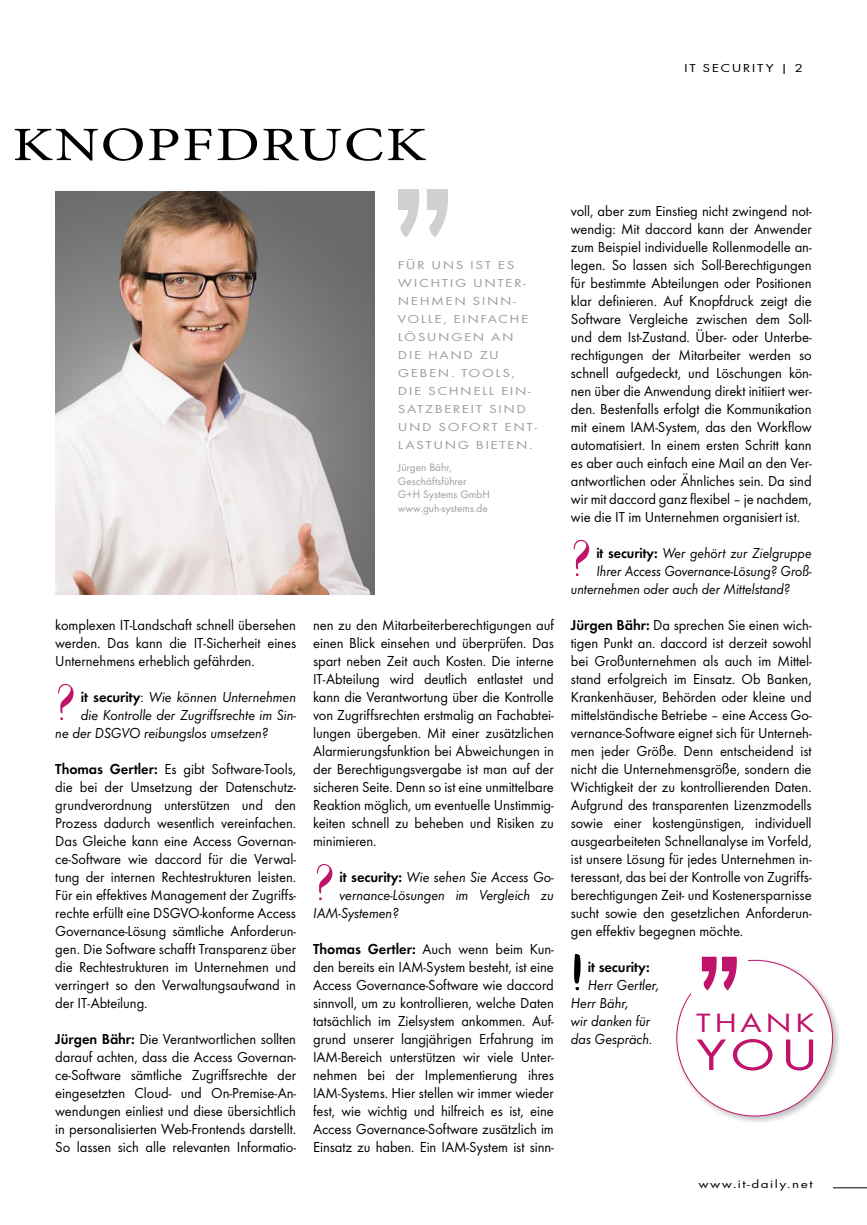
<style>
.page{position:relative;width:867px;height:1225px;background:#fff}
.page>*{position:absolute;margin:0;border:0;box-sizing:border-box;transform-origin:0 0}
.t1{font:54.45px "Happy Camper Regular";color:#c0136b}
.t2{font:54.45px "Happy Camper Regular";color:#000}
.t3{font:48px "Minion Pro";letter-spacing:.025em;color:#000;scale:1.25 1}
.t4{font:45.6px "Futura T";color:#c0136b;scale:1.25 1}
.t5{font:27.45px "Futura T";letter-spacing:.1em;color:#c0136b;scale:1.25 1}
.t6{font:15px/18px "Futura T";letter-spacing:-.005em;color:#000;text-align:justify}
.t7{font:italic 15px/18px "Futura T";letter-spacing:-.005em;color:#000}
.t8{font:italic 15px "Futura T";letter-spacing:-.005em;color:#000;scale:.94 1}
.t9{font:600 15px "Futura T";letter-spacing:-.005em;color:#000}
.t10{font:12px/18px "Futura T";letter-spacing:.1em;color:#9d9d9c;scale:1.25 1}
.t11{font:12px "Futura T";letter-spacing:.1em;color:#000;scale:1.25 1}
.t12{font:11.25px/13.5px "Futura T";color:#9d9d9c}
.s1{font-weight:600;font-style:normal}
.s2{font-style:normal}
.s3{font-weight:600}
</style>
<div class="page">
<hr style="left:832px;top:1187px;width:34px;height:1px;background:#000">
<img style="left:55px;top:192px;width:319px;height:402px">
<svg style="left:427px;top:189px;width:21px;height:48px"></svg>
<svg style="left:398px;top:189px;width:21px;height:48px"></svg>
<div style="left:673px;top:957px;width:167px;height:167px;background:#000;opacity:.25"></div>
<div style="left:676px;top:960px;width:156px;height:156px;background:#fff;border-radius:50%"></div>
<div style="left:690px;top:944px;width:57px;height:61px;background:#fff"></div>
<svg style="left:701px;top:956px;width:35px;height:34px"></svg>
<p class="t11" style="left:683px;top:61px;width:97px">IT SECURITY | 2</p>
<h2 class="t3" style="left:12px;top:113px;width:332px">KNOPFDRUCK</h2>
<p class="t6" style="left:55px;top:616px;width:242px">komplexen IT-Landschaft schnell übersehen werden. Das kann die IT-Sicherheit eines Unternehmens erheblich gefährden.</p>
<p class="t7" style="left:81px;top:688px;width:217px"><span class="s1">it security</span><span class="s2">:</span> Wie können Unternehmen</p>
<p class="t7" style="left:81px;top:706px;width:217px">die Kontrolle der Zugriffsrechte im Sin-</p>
<p class="t7" style="left:55px;top:724px;width:214px">ne der DSGVO reibungslos umsetzen?</p>
<p class="t6" style="left:55px;top:760px;width:242px"><span class="s3">Thomas Gertler:</span> Es gibt Software-Tools, die bei der Umsetzung der Datenschutz&shy;grundverordnung unterstützen und den Prozess dadurch wesentlich vereinfachen.<br>Das Gleiche kann eine Access Governan&shy;ce-Software wie daccord für die Verwal&shy;tung der internen Rechtestrukturen leisten.<br>Für ein effektives Management der Zugriffs&shy;rechte erfüllt eine DSGVO-konforme Access Governance-Lösung sämtliche Anforderun&shy;gen. Die Software schafft Transparenz über die Rechtestrukturen im Unternehmen und verringert so den Verwaltungsaufwand in der IT-Abteilung.</p>
<p class="t6" style="left:55px;top:1030px;width:242px"><span class="s3">Jürgen Bähr:</span> Die Verantwortlichen sollten darauf achten, dass die Access Governan&shy;ce-Software sämtliche Zugriffsrechte der eingesetzten Cloud- und On-Premise-An&shy;wendungen einliest und diese übersichtlich in personalisierten Web-Frontends darstellt.<br>So lassen sich alle relevanten Informatio-</p>
<h1 class="t1" style="left:55px;top:673px;width:23px">?</h1>
<p class="t10" style="left:398px;top:256px;width:113px">FÜR UNS IST ES<br>WICHTIG UNTER-<br>NEHMEN SINN-<br>VOLLE, EINFACHE<br>LÖSUNGEN AN<br>DIE HAND ZU<br>GEBEN. TOOLS,<br>DIE SCHNELL EIN-<br>SATZBEREIT SIND<br>UND SOFORT ENT-<br>LASTUNG BIETEN.</p>
<p class="t12" style="left:398px;top:461px;width:93px">Jürgen Bähr,<br>Geschäftsführer<br>G+H Systems GmbH www.guh-systems.de</p>
<p class="t6" style="left:313px;top:616px;width:242px">nen zu den Mitarbeiterberechtigungen auf einen Blick einsehen und überprüfen. Das spart neben Zeit auch Kosten. Die interne IT-Abteilung wird deutlich entlastet und kann die Verantwortung über die Kontrolle von Zugriffsrechten erstmalig an Fachabtei&shy;lungen übergeben. Mit einer zusätzlichen Alarmierungsfunktion bei Abweichungen in der Berechtigungsvergabe ist man auf der sicheren Seite. Denn so ist eine unmittelbare Reaktion möglich, um eventuelle Unstimmig&shy;keiten schnell zu beheben und Risiken zu minimieren.</p>
<p class="t7" style="left:339px;top:868px;width:216px"><span class="s1">it security:</span> Wie sehen Sie Access Go-</p>
<p class="t7" style="left:339px;top:886px;width:216px">vernance-Lösungen im Vergleich zu</p>
<p class="t7" style="left:313px;top:904px;width:87px">IAM-Systemen?</p>
<p class="t6" style="left:313px;top:940px;width:242px"><span class="s3">Thomas Gertler:</span> Auch wenn beim Kun&shy;den bereits ein IAM-System besteht, ist eine Access Governance-Software wie daccord sinnvoll, um zu kontrollieren, welche Daten tatsächlich im Zielsystem ankommen. Auf&shy;grund unserer langjährigen Erfahrung im IAM-Bereich unterstützen wir viele Unter&shy;nehmen bei der Implementierung ihres IAM-Systems. Hier stellen wir immer wieder fest, wie wichtig und hilfreich es ist, eine Access Governance-Software zusätzlich im Einsatz zu haben. Ein IAM-System ist sinn-</p>
<h1 class="t1" style="left:314px;top:853px;width:23px">?</h1>
<p class="t6" style="left:570px;top:202px;width:242px">voll, aber zum Einstieg nicht zwingend not&shy;wendig: Mit daccord kann der Anwender zum Beispiel individuelle Rollenmodelle an&shy;legen. So lassen sich Soll-Berechtigungen für bestimmte Abteilungen oder Positionen klar definieren. Auf Knopfdruck zeigt die Software Vergleiche zwischen dem Soll&shy;und dem Ist-Zustand. Über- oder Unterbe&shy;rechtigungen der Mitarbeiter werden so schnell aufgedeckt, und Löschungen kön&shy;nen über die Anwendung direkt initiiert wer&shy;den. Bestenfalls erfolgt die Kommunikation mit einem IAM-System, das den Workflow automatisiert. In einem ersten Schritt kann es aber auch einfach eine Mail an den Ver&shy;antwortlichen oder Ähnliches sein. Da sind wir mit daccord ganz flexibel – je nachdem, wie die IT im Unternehmen organisiert ist.</p>
<p class="t8" style="left:596px;top:544px;width:230px"><span class="s1">it security:</span> Wer gehört zur Zielgruppe</p>
<p class="t8" style="left:596px;top:562px;width:230px">Ihrer Access Governance-Lösung? Groß-</p>
<p class="t8" style="left:570px;top:580px;width:235px">unternehmen oder auch der Mittelstand?</p>
<p class="t6" style="left:570px;top:616px;width:242px"><span class="s3">Jürgen Bähr:</span> Da sprechen Sie einen wich&shy;tigen Punkt an. daccord ist derzeit sowohl bei Großunternehmen als auch im Mittel&shy;stand erfolgreich im Einsatz. Ob Banken, Krankenhäuser, Behörden oder kleine und mittelständische Betriebe – eine Access Go&shy;vernance-Software eignet sich für Unterneh&shy;men jeder Größe. Denn entscheidend ist nicht die Unternehmensgröße, sondern die Wichtigkeit der zu kontrollierenden Daten.<br>Aufgrund des transparenten Lizenzmodells sowie einer kostengünstigen, individuell ausgearbeiteten Schnellanalyse im Vorfeld, ist unsere Lösung für jedes Unternehmen in&shy;teressant, das bei der Kontrolle von Zugriffs&shy;berechtigungen Zeit- und Kostenersparnisse sucht sowie den gesetzlichen Anforderun&shy;gen effektiv begegnen möchte.</p>
<p class="t9" style="left:587px;top:958px;width:63px">it security:</p>
<p class="t7" style="left:570px;top:976px;width:90px;text-indent:17px">Herr Gertler,<br>Herr Bähr,<br>wir danken für das Gespräch.</p>
<h1 class="t1" style="left:570px;top:529px;width:23px">?</h1>
<h1 class="t2" style="left:571px;top:943px;width:14px">!</h1>
<h3 class="t5" style="left:696px;top:1006px;width:96px">THANK</h3>
<h3 class="t4" style="left:696px;top:1028px;width:99px">YOU</h3>
<p class="t11" style="left:698px;top:1177px;width:93px">www.it-daily.net</p>
</div>
